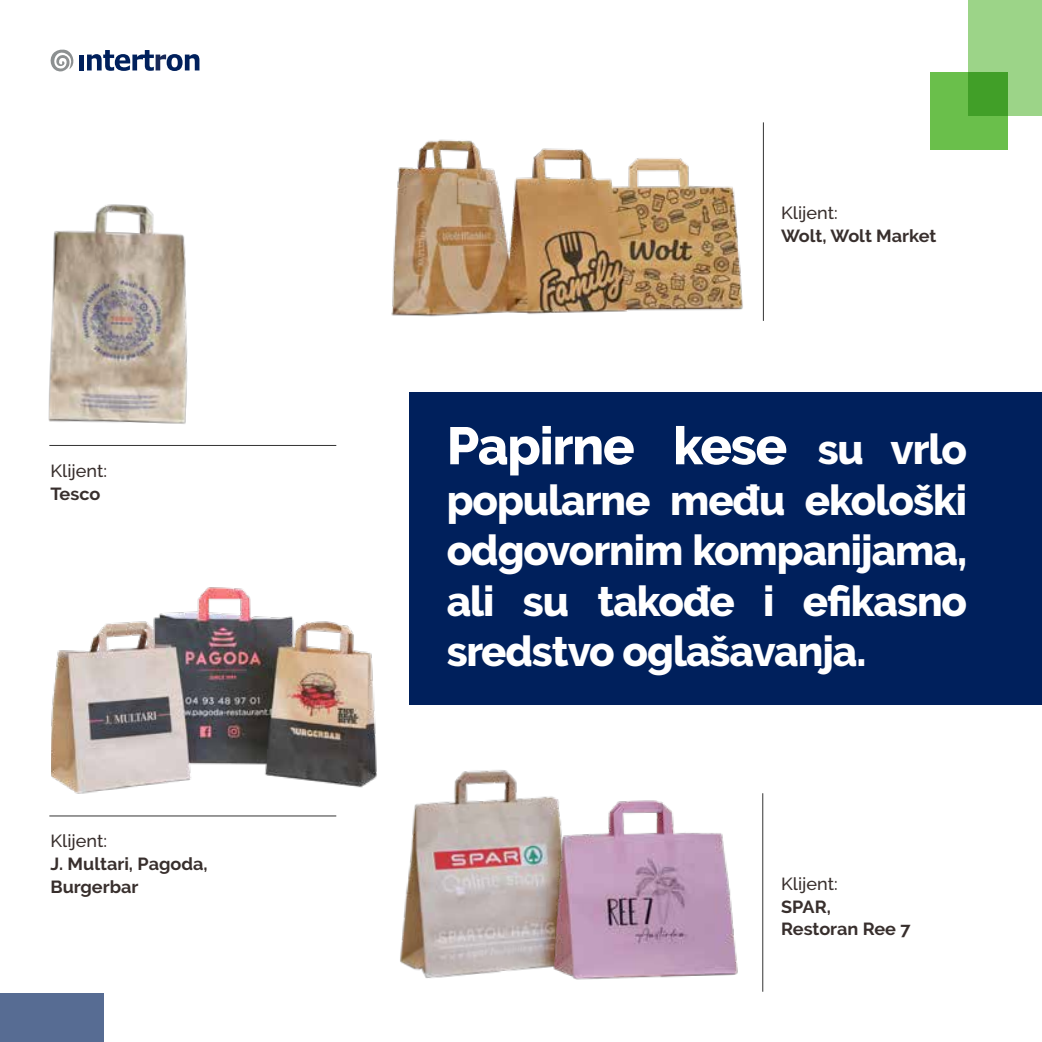
<style>
.page{position:relative;width:1042px;height:1042px;background:#fff}
.page>*{position:absolute;margin:0;border:0;box-sizing:border-box;transform-origin:0 0}
.t1{font:800 52.5px "Raleway";letter-spacing:-.025em;color:#fff}
.t2{font:800 42px/50.4px "Raleway";letter-spacing:-.025em;color:#fff;text-align:justify}
.t3{font:700 17.5px/22.8px "Raleway";color:#382f2d}
.t4{font:500 17.5px "Raleway";color:#382f2d}
.s1{font-size:42px}
</style>
<div class="page">
<img style="left:400px;top:770px;width:113px;height:208px">
<svg style="left:50px;top:49px;width:24px;height:23px"></svg>
<svg style="left:87px;top:50px;width:112px;height:21px"></svg>
<div style="left:79px;top:55px;width:5px;height:15px;background:#00205c"></div>
<div style="left:409px;top:392px;width:633px;height:312px;background:#00205c"></div>
<hr style="left:763px;top:122px;width:1px;height:199px;background:#333">
<hr style="left:762px;top:793px;width:1px;height:198px;background:#333">
<img style="left:391px;top:139px;width:352px;height:178px">
<div style="left:969px;top:0;width:73px;height:116px;background:#9cd488"></div>
<svg style="left:930px;top:72px;width:78px;height:77px;background:#5db540"></svg>
<div style="left:0;top:993px;width:103px;height:49px;background:#576c93"></div>
<img style="left:506px;top:777px;width:232px;height:203px">
<img style="left:51px;top:587px;width:326px;height:207px">
<img style="left:49px;top:204px;width:139px;height:220px">
<hr style="left:49px;top:445px;width:287px;height:1px;background:#333">
<hr style="left:49px;top:815px;width:287px;height:1px;background:#333">
<p class="t4" style="left:50px;top:461px;width:58px">Klijent:</p>
<p class="t3" style="left:50px;top:482px;width:51px">Tesco</p>
<p class="t4" style="left:50px;top:831px;width:58px">Klijent:</p>
<p class="t3" style="left:50px;top:852px;width:159px">J. Multari, Pagoda,<br>Burgerbar</p>
<p class="t4" style="left:781px;top:203px;width:58px">Klijent:</p>
<p class="t3" style="left:781px;top:224px;width:157px">Wolt, Wolt Market</p>
<p class="t1" style="left:447px;top:416px;width:522px">Papirne kese <span class="s1">su vrlo</span></p>
<p class="t2" style="left:447px;top:475px;width:522px">popularne među ekološki odgovornim kompanijama, ali su takođe i efikasno sredstvo oglašavanja.</p>
<p class="t4" style="left:781px;top:873px;width:58px">Klijent:</p>
<p class="t3" style="left:781px;top:895px;width:131px">SPAR,<br>Restoran Ree 7</p>
</div>
